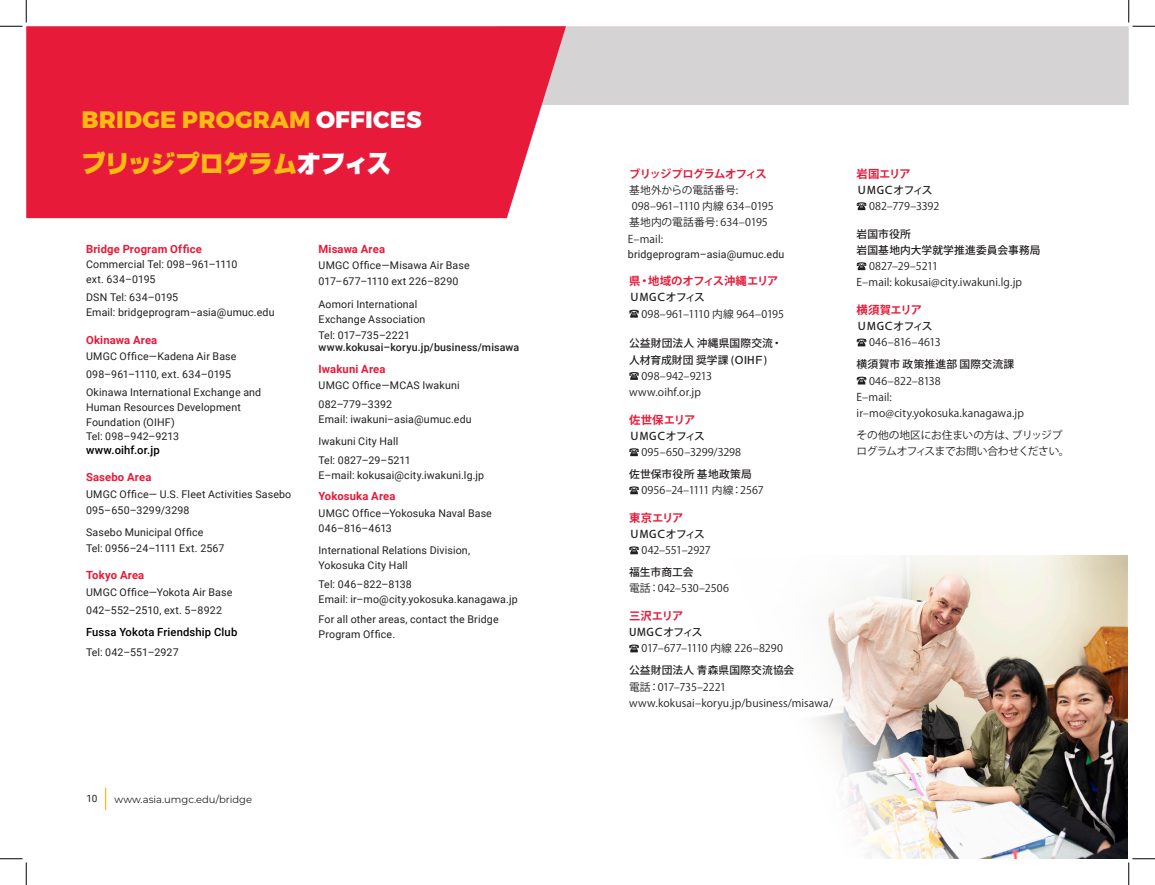
<style>
.page{position:relative;width:1155px;height:885px;background:#fff}
.page>*{position:absolute;margin:0;border:0;box-sizing:border-box;transform-origin:0 0}
.t1{font:25px "Ro Brush Std UB";letter-spacing:-.03em;color:#fcba13}
.t2{font:800 23.75px "Montserrat";letter-spacing:.01em;color:#fcba13}
.t3{font:700 11.25px "Roboto";letter-spacing:.01em;color:#e71a39}
.TX{font:700 11.25px "Koz Go Pro";letter-spacing:-.045em;color:#e71a39}
.TX-2{font:500 11.25px "Roboto";letter-spacing:.015em;color:#000}
.TX-3{font:700 11.25px "Koz Go Pro";letter-spacing:-.02em;color:#e71a39}
.TX-4{font:10.62px/15px "Roboto";letter-spacing:.015em;color:#231f20}
.TX-5{font:10.62px/16.2px "Koz Go Pro";letter-spacing:.005em;color:#231f20}
.TX-6{font:500 10.62px/16.2px "Koz Go Pro";letter-spacing:.005em;color:#231f20}
.TX-7{font:10.62px/16.2px "Koz Go Pro";letter-spacing:-.025em;color:#231f20}
.TX-8{font:500 10.62px "Roboto";letter-spacing:.015em;color:#231f20}
.TX-9{font:10.62px/16.2px "Koz Go Pro";letter-spacing:-.02em;color:#231f20}
.TX-10{font:500 10.62px "Koz Go Pro";letter-spacing:-.075em;color:#231f20}
.TX-11{font:500 10.62px "Koz Go Pro";letter-spacing:.025em;color:#231f20}
.TX-12{font:10.62px "Koz Go Pro";letter-spacing:-.015em;color:#231f20}
.TX-13{font:10.62px "Koz Go Pro";letter-spacing:-.035em;color:#231f20}
.TX-14{font:500 10.62px "Koz Go Pro";letter-spacing:.03em;color:#231f20}
.TX-15{font:500 10.62px "Koz Go Pro";letter-spacing:-.055em;color:#231f20}
.t4{font:10px "Montserrat";color:#231f20}
.TX-16{font:10px "Roboto";color:#231f20}
.s1{color:#fff}
.s2{font-weight:500}
</style>
<div class="page">
<img style="left:948px;top:668px;width:180px;height:191px">
<img style="left:837px;top:753px;width:111px;height:106px">
<img style="left:814px;top:668px;width:259px;height:85px">
<svg style="left:376px;top:203px;width:752px;height:465px"></svg>
<div style="left:566px;top:26px;width:563px;height:79px;background:#d5d3d3"></div>
<div style="left:26px;top:26px;width:540px;height:192px;background:#e71a39"></div>
<svg style="left:629px;top:310px;width:10px;height:8px"></svg>
<svg style="left:629px;top:372px;width:10px;height:8px"></svg>
<svg style="left:629px;top:448px;width:10px;height:8px"></svg>
<svg style="left:629px;top:486px;width:10px;height:8px"></svg>
<svg style="left:629px;top:546px;width:10px;height:8px"></svg>
<svg style="left:629px;top:645px;width:10px;height:7px"></svg>
<svg style="left:857px;top:202px;width:9px;height:8px"></svg>
<svg style="left:857px;top:262px;width:9px;height:8px"></svg>
<svg style="left:857px;top:339px;width:9px;height:7px"></svg>
<svg style="left:857px;top:377px;width:9px;height:8px"></svg>
<svg style="left:105px;top:788px;width:1px;height:22px"></svg>
<svg style="left:0;top:0;width:27px;height:27px"></svg>
<svg style="left:0;top:859px;width:27px;height:26px"></svg>
<svg style="left:1129px;top:0;width:26px;height:27px"></svg>
<svg style="left:1129px;top:859px;width:26px;height:26px"></svg>
<h2 class="t2" style="left:82px;top:105px;width:342px">BRIDGE PROGRAM <span class="s1">OFFICES</span></h2>
<h1 class="t1" style="left:81px;top:146px;width:311px">ブリッジプログラム<span class="s1">オフィス</span></h1>
<h3 class="t3" style="left:86px;top:241px;width:117px">Bridge Program Office</h3>
<p class="TX-4" style="left:86px;top:256px;width:153px">Commercial Tel: 098–961–1110 ext. 634–0195</p>
<p class="TX-4" style="left:86px;top:290px;width:94px">DSN Tel: 634–0195</p>
<p class="TX-4" style="left:86px;top:305px;width:190px">Email: bridgeprogram–asia@umuc.edu</p>
<h3 class="t3" style="left:86px;top:332px;width:73px">Okinawa Area</h3>
<p class="TX-4" style="left:86px;top:349px;width:152px">UMGC Office—Kadena Air Base</p>
<p class="TX-4" style="left:86px;top:366px;width:147px">098–961–1110, ext. 634–0195</p>
<p class="TX-4" style="left:86px;top:385px;width:177px">Okinawa International Exchange and<br>Human Resources Development<br>Foundation (OIHF)</p>
<p class="TX-4" style="left:86px;top:428px;width:94px">Tel: 098–942–9213</p>
<p class="TX-2" style="left:86px;top:442px;width:75px">www.oihf.or.jp</p>
<h3 class="t3" style="left:86px;top:469px;width:67px">Sasebo Area</h3>
<p class="TX-4" style="left:86px;top:486px;width:207px">UMGC Office— U.S. Fleet Activities Sasebo</p>
<p class="TX-4" style="left:86px;top:502px;width:105px">095–650–3299/3298</p>
<p class="TX-4" style="left:86px;top:524px;width:119px">Sasebo Municipal Office</p>
<p class="TX-4" style="left:86px;top:540px;width:140px">Tel: 0956–24–1111 Ext. 2567</p>
<h3 class="t3" style="left:86px;top:568px;width:60px">Tokyo Area</h3>
<p class="TX-4" style="left:86px;top:584px;width:148px">UMGC Office—Yokota Air Base</p>
<p class="TX-4" style="left:86px;top:603px;width:137px">042–552–2510, ext. 5–8922</p>
<h3 class="TX-2" style="left:86px;top:624px;width:153px">Fussa Yokota Friendship Club</h3>
<p class="TX-4" style="left:86px;top:644px;width:94px">Tel: 042–551–2927</p>
<h3 class="t3" style="left:319px;top:241px;width:68px">Misawa Area</h3>
<p class="TX-4" style="left:319px;top:258px;width:153px">UMGC Office—Misawa Air Base</p>
<p class="TX-4" style="left:319px;top:274px;width:141px">017–677–1110 ext 226–8290</p>
<p class="TX-4" style="left:319px;top:296px;width:108px">Aomori International<br>Exchange Association</p>
<p class="TX-4" style="left:319px;top:327px;width:93px">Tel: 017–735–2221</p>
<p class="TX-8" style="left:319px;top:340px;width:202px">www.kokusai–koryu.jp/business/misawa</p>
<h3 class="t3" style="left:319px;top:361px;width:68px">Iwakuni Area</h3>
<p class="TX-4" style="left:319px;top:378px;width:143px">UMGC Office—MCAS Iwakuni</p>
<p class="TX-4" style="left:319px;top:396px;width:75px">082–779–3392</p>
<p class="TX-4" style="left:319px;top:411px;width:155px">Email: iwakuni–asia@umuc.edu</p>
<p class="TX-4" style="left:319px;top:433px;width:81px">Iwakuni City Hall</p>
<p class="TX-4" style="left:319px;top:452px;width:94px">Tel: 0827–29–5211</p>
<p class="TX-4" style="left:319px;top:467px;width:167px">E–mail: kokusai@city.iwakuni.lg.jp</p>
<h3 class="t3" style="left:319px;top:489px;width:78px">Yokosuka Area</h3>
<p class="TX-4" style="left:319px;top:505px;width:175px">UMGC Office—Yokosuka Naval Base</p>
<p class="TX-4" style="left:319px;top:520px;width:75px">046–816–4613</p>
<p class="TX-4" style="left:319px;top:542px;width:153px">International Relations Division,<br>Yokosuka City Hall</p>
<p class="TX-4" style="left:319px;top:576px;width:95px">Tel: 046–822–8138</p>
<p class="TX-4" style="left:319px;top:591px;width:201px">Email: ir–mo@city.yokosuka.kanagawa.jp</p>
<p class="TX-4" style="left:319px;top:611px;width:182px">For all other areas, contact the Bridge</p>
<p class="TX-4" style="left:319px;top:626px;width:78px">Program Office.</p>
<p class="TX-16" style="left:87px;top:791px;width:12px">10</p>
<p class="t4" style="left:115px;top:793px;width:139px">www.asia.umgc.edu/bridge</p>
<p class="TX" style="left:629px;top:166px;width:139px">ブリッジプログラムオフィス</p>
<p class="TX-5" style="left:629px;top:182px;width:146px">基地外からの電話番号:<br>098–961–1110 内線 634–0195</p>
<p class="TX-5" style="left:629px;top:215px;width:140px">基地内の電話番号: 634–0195</p>
<p class="TX-5" style="left:628px;top:231px;width:37px">E–mail:</p>
<p class="TX-4" style="left:628px;top:246px;width:158px">bridgeprogram–asia@umuc.edu</p>
<p class="TX-3" style="left:629px;top:274px;width:151px">県・地域のオフィス沖縄エリア</p>
<p class="TX-5" style="left:642px;top:290px;width:144px;text-indent:-12px"><span class="s2">ＵＭGＣオフィス<br></span>098–961–1110 内線 964–0195</p>
<p class="TX-6" style="left:629px;top:336px;width:155px">公益財団法人 沖縄県国際交流・人材育成財団 奨学課 (ＯIHＦ)</p>
<p class="TX-9" style="left:642px;top:368px;width:72px">098–942–9213</p>
<p class="TX-5" style="left:629px;top:384px;width:73px">www.oihf.or.jp</p>
<p class="TX" style="left:629px;top:412px;width:68px">佐世保エリア</p>
<p class="TX-10" style="left:629px;top:429px;width:77px">ＵＭGＣオフィス</p>
<p class="TX-5" style="left:642px;top:444px;width:101px">095–650–3299/3298</p>
<p class="TX-14" style="left:629px;top:467px;width:124px">佐世保市役所 基地政策局</p>
<p class="TX-5" style="left:642px;top:483px;width:124px">0956–24–1111 内線：2567</p>
<p class="TX" style="left:629px;top:510px;width:56px">東京エリア</p>
<p class="TX-9" style="left:642px;top:526px;width:71px;text-indent:-12px"><span class="s2">ＵＭGＣオフィス<br></span>042–551–2927</p>
<p class="TX-6" style="left:629px;top:565px;width:66px">福生市商工会</p>
<p class="TX-5" style="left:629px;top:581px;width:101px">電話：042–530–2506</p>
<p class="TX" style="left:629px;top:609px;width:56px">三沢エリア</p>
<p class="TX-15" style="left:629px;top:625px;width:75px">UＭGＣオフィス</p>
<p class="TX-5" style="left:642px;top:641px;width:143px">017–677–1110 内線 226–8290</p>
<p class="TX-6" style="left:629px;top:663px;width:167px">公益財団法人 青森県国際交流協会</p>
<p class="TX-5" style="left:629px;top:679px;width:99px">電話：017–735–2221</p>
<p class="TX-5" style="left:629px;top:695px;width:205px">www.kokusai–koryu.jp/business/misawa/</p>
<p class="TX" style="left:857px;top:166px;width:56px">岩国エリア</p>
<p class="TX-10" style="left:857px;top:183px;width:77px">ＵＭGＣオフィス</p>
<p class="TX-5" style="left:869px;top:198px;width:72px">082–779–3392</p>
<p class="TX-6" style="left:857px;top:226px;width:67px">岩国市役所　</p>
<p class="TX-6" style="left:857px;top:242px;width:186px">岩国基地内大学就学推進委員会事務局</p>
<p class="TX-12" style="left:869px;top:259px;width:70px">0827–29–5211</p>
<p class="TX-5" style="left:857px;top:275px;width:167px">E–mail: kokusai@city.iwakuni.lg.jp</p>
<p class="TX" style="left:857px;top:303px;width:67px">横須賀エリア</p>
<p class="TX-10" style="left:857px;top:319px;width:77px">ＵＭGＣオフィス</p>
<p class="TX-13" style="left:869px;top:336px;width:73px">046–816–4613</p>
<p class="TX-11" style="left:857px;top:358px;width:159px">横須賀市 政策推進部 国際交流課</p>
<p class="TX-5" style="left:869px;top:373px;width:73px">046–822–8138</p>
<p class="TX-5" style="left:857px;top:389px;width:169px">E–mail: ir–mo@city.yokosuka.kanagawa.jp</p>
<p class="TX-7" style="left:857px;top:427px;width:215px">その他の地区にお住まいの方は、ブリッジプログラムオフィスまでお問い合わせください。</p>
</div>
